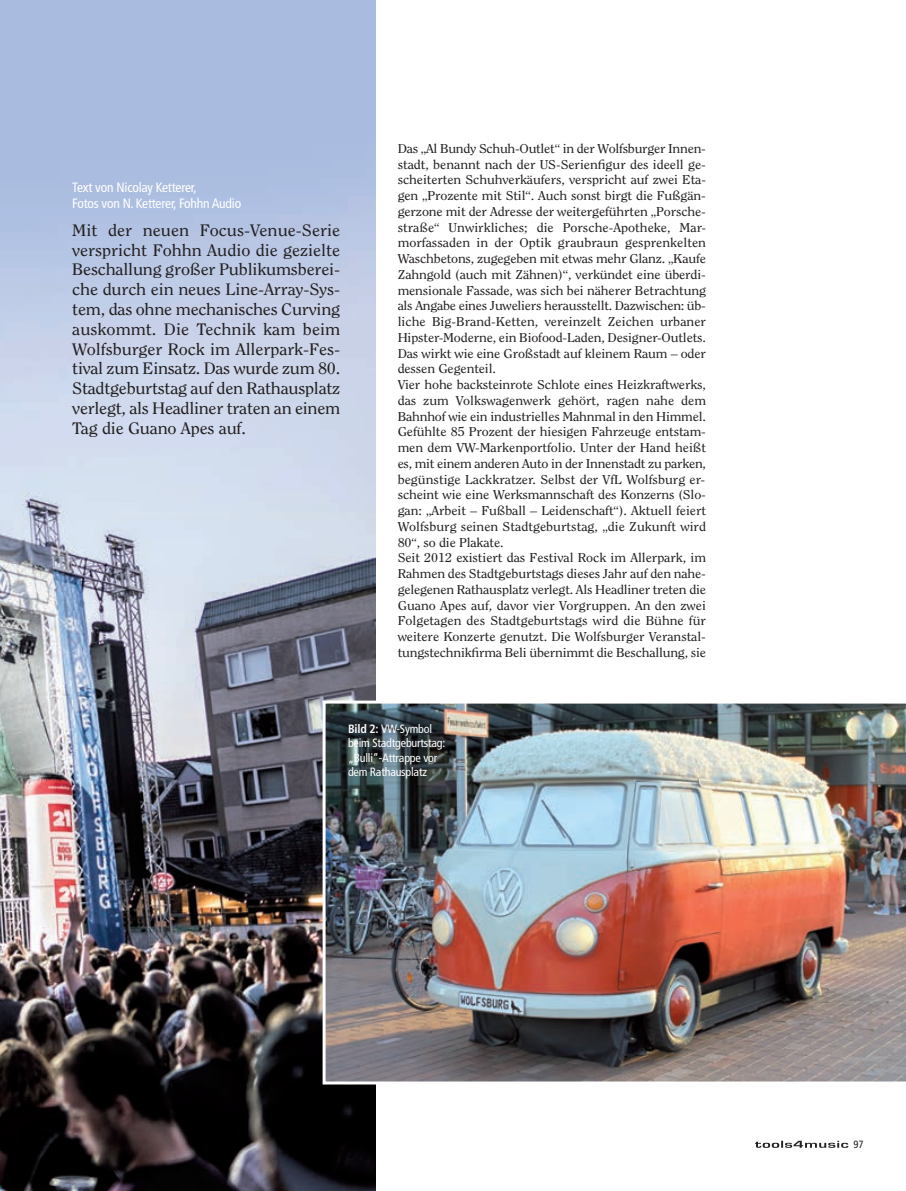
<style>
.page{position:relative;width:906px;height:1191px;background:#fff}
.page>*{position:absolute;margin:0;border:0;box-sizing:border-box;transform-origin:0 0}
.t1{font:16.5px/19.8px "Clearface Std";letter-spacing:-.015em;color:#231f20;text-align:justify;scale:1.1 1}
.t2{font:condensed 13.5px/16.2px "Frutiger LT Std";letter-spacing:-.015em;color:#fff}
.t3{font:12.75px/15.8px "Clearface Std";letter-spacing:-.01em;color:#231f20;scale:1.1 1}
.t4{font:condensed 12px/14.4px "Frutiger LT Std";letter-spacing:-.015em;color:#fff}
.t5{font:condensed 10.5px "Frutiger LT Std";color:#231f20}
.s1{font-weight:700}
</style>
<div class="page">
<img style="left:0;top:0;width:375px;height:1191px">
<svg style="left:755px;top:1140px;width:93px;height:7px"></svg>
<img style="left:322px;top:700px;width:584px;height:384px">
<p class="t2" style="left:72px;top:180px;width:170px">Text von Nicolay Ketterer,<br>Fotos von N. Ketterer, Fohhn Audio</p>
<p class="t1" style="left:72px;top:221px;width:245px">Mit der neuen Focus-Venue-Serie verspricht Fohhn Audio die gezielte Beschallung großer Publikumsberei&shy;che durch ein neues Line-Array-Sys&shy;tem, das ohne mechanisches Curving auskommt. Die Technik kam beim Wolfsburger Rock im Allerpark-Fes&shy;tival zum Einsatz. Das wurde zum 80.<br>Stadtgeburtstag auf den Rathausplatz verlegt, als Headliner traten an einem Tag die Guano Apes auf.</p>
<p class="t3" style="left:398px;top:141px;width:282px">Das „Al Bundy Schuh-Outlet“ in der Wolfsburger Innen&shy;stadt, benannt nach der US-Serienfigur des ideell ge&shy;scheiterten Schuhverkäufers, verspricht auf zwei Eta&shy;gen „Prozente mit Stil“. Auch sonst birgt die Fußgän&shy;gerzone mit der Adresse der weitergeführten „Porsche&shy;straße“ Unwirkliches; die Porsche-Apotheke, Mar&shy;morfassaden in der Optik graubraun gesprenkelten Waschbetons, zugegeben mit etwas mehr Glanz. „Kaufe Zahngold (auch mit Zähnen)“, verkündet eine überdi&shy;mensionale Fassade, was sich bei näherer Betrachtung als Angabe eines Juweliers herausstellt. Dazwischen: üb&shy;liche Big-Brand-Ketten, vereinzelt Zeichen urbaner Hipster-Moderne, ein Biofood-Laden, Designer-Outlets.<br>Das wirkt wie eine Großstadt auf kleinem Raum – oder dessen Gegenteil.<br>Vier hohe backsteinrote Schlote eines Heizkraftwerks, das zum Volkswagenwerk gehört, ragen nahe dem Bahnhof wie ein industrielles Mahnmal in den Himmel.<br>Gefühlte 85 Prozent der hiesigen Fahrzeuge entstam&shy;men dem VW-Markenportfolio. Unter der Hand heißt es, mit einem anderen Auto in der Innenstadt zu parken, begünstige Lackkratzer. Selbst der VfL Wolfsburg er&shy;scheint wie eine Werksmannschaft des Konzerns (Slo&shy;gan: „Arbeit – Fußball – Leidenschaft“). Aktuell feiert Wolfsburg seinen Stadtgeburtstag, „die Zukunft wird 80“, so die Plakate.<br>Seit 2012 existiert das Festival Rock im Allerpark, im Rahmen des Stadtgeburtstags dieses Jahr auf den nahe&shy;gelegenen Rathausplatz verlegt. Als Headliner treten die Guano Apes auf, davor vier Vorgruppen. An den zwei Folgetagen des Stadtgeburtstags wird die Bühne für weitere Konzerte genutzt. Die Wolfsburger Veranstal&shy;tungstechnikfirma Beli übernimmt die Beschallung, sie</p>
<p class="t4" style="left:348px;top:722px;width:99px"><span class="s1">Bild 2:</span> VW-Symbol beim Stadtgeburtstag: „Bulli“-Attrappe vor dem Rathausplatz</p>
<p class="t5" style="left:853px;top:1140px;width:12px">97</p>
</div>
